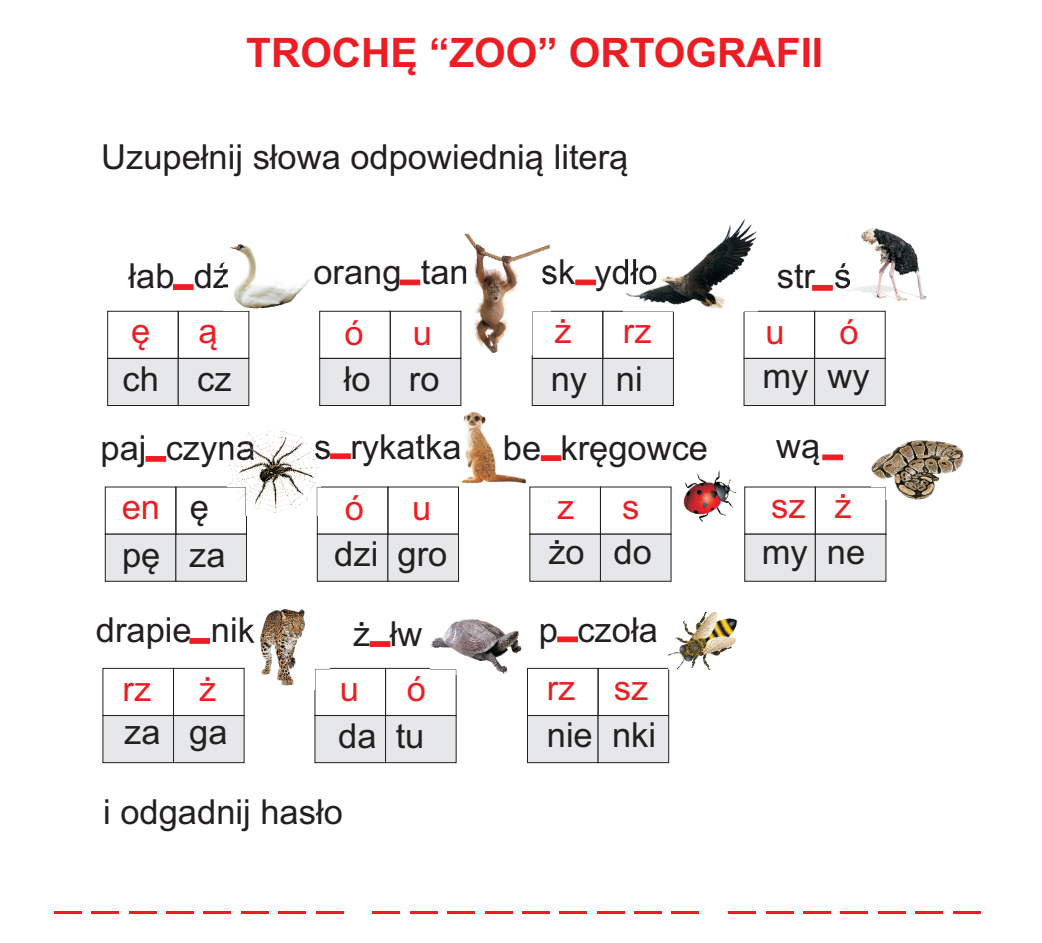
<style>
.page{position:relative;width:1042px;height:943px;background:#fff}
.page>*{position:absolute;margin:0;border:0;box-sizing:border-box;transform-origin:0 0}
.t1{font:700 40.6px "Arial";color:#ee1d23}
.t2{font:34.48px "Arial";color:#231f20}
.t3{font:34.48px "Arial";color:#ee1d23}
.t4{font:900 22.05px "Lato";color:#ee1d23;scale:4.57 1}
.s1{color:#231f20}
</style>
<div class="page">
<svg style="left:107px;top:358px;width:142px;height:48px;background:#dadadc"></svg>
<img style="left:449px;top:411px;width:81px;height:78px">
<div style="left:319px;top:311px;width:71px;height:47px;border:1px solid #231f20"></div>
<div style="left:390px;top:311px;width:71px;height:47px;border:1px solid #231f20"></div>
<svg style="left:319px;top:358px;width:142px;height:48px;background:#dadbdc"></svg>
<div style="left:315px;top:668px;width:71px;height:47px;border:1px solid #231f20"></div>
<div style="left:385px;top:668px;width:71px;height:47px;border:1px solid #231f20"></div>
<svg style="left:315px;top:715px;width:141px;height:48px;background:#dbdcde"></svg>
<div style="left:107px;top:311px;width:71px;height:47px;border:1px solid #231f20"></div>
<div style="left:178px;top:311px;width:71px;height:47px;border:1px solid #231f20"></div>
<div style="left:103px;top:668px;width:71px;height:47px;border:1px solid #231f20"></div>
<div style="left:173px;top:668px;width:71px;height:47px;border:1px solid #231f20"></div>
<svg style="left:103px;top:715px;width:141px;height:48px;background:#dbdcde"></svg>
<div style="left:814px;top:311px;width:71px;height:47px;border:1px solid #231f20"></div>
<svg style="left:743px;top:358px;width:142px;height:48px;background:#dbdbdd"></svg>
<div style="left:532px;top:311px;width:71px;height:47px;border:1px solid #231f20"></div>
<svg style="left:532px;top:358px;width:142px;height:48px;background:#dadadc"></svg>
<svg style="left:744px;top:534px;width:142px;height:47px;background:#dedfe1"></svg>
<div style="left:527px;top:668px;width:71px;height:47px;border:1px solid #231f20"></div>
<div style="left:598px;top:668px;width:71px;height:47px;border:1px solid #231f20"></div>
<svg style="left:527px;top:715px;width:142px;height:48px;background:#dadadc"></svg>
<div style="left:317px;top:487px;width:71px;height:47px;border:1px solid #231f20"></div>
<div style="left:317px;top:534px;width:142px;height:47px;background:#e6e7e9"></div>
<div style="left:105px;top:487px;width:71px;height:47px;border:1px solid #231f20"></div>
<div style="left:105px;top:534px;width:142px;height:47px;background:#e6e7e9"></div>
<svg style="left:529px;top:534px;width:142px;height:47px;background:#dedfe1"></svg>
<svg style="left:173px;top:284px;width:20px;height:6px"></svg>
<svg style="left:146px;top:456px;width:20px;height:5px"></svg>
<svg style="left:330px;top:453px;width:21px;height:6px"></svg>
<svg style="left:370px;top:641px;width:20px;height:5px"></svg>
<svg style="left:190px;top:638px;width:20px;height:5px"></svg>
<svg style="left:557px;top:636px;width:21px;height:6px"></svg>
<svg style="left:822px;top:454px;width:21px;height:6px"></svg>
<svg style="left:541px;top:455px;width:20px;height:6px"></svg>
<svg style="left:812px;top:285px;width:20px;height:5px"></svg>
<svg style="left:575px;top:280px;width:21px;height:5px"></svg>
<svg style="left:400px;top:280px;width:20px;height:5px"></svg>
<img style="left:430px;top:619px;width:91px;height:55px">
<img style="left:684px;top:470px;width:52px;height:52px">
<img style="left:845px;top:228px;width:82px;height:73px">
<img style="left:668px;top:612px;width:68px;height:57px">
<img style="left:872px;top:440px;width:91px;height:60px">
<img style="left:623px;top:220px;width:134px;height:89px">
<img style="left:464px;top:234px;width:87px;height:120px">
<img style="left:246px;top:609px;width:83px;height:80px">
<img style="left:228px;top:429px;width:93px;height:86px">
<img style="left:224px;top:244px;width:87px;height:65px">
<p class="t1" style="left:246px;top:37px;width:578px">TROCHÊ “ZOO” ORTOGRAFII</p>
<p class="t2" style="left:101px;top:144px;width:529px">Uzupe³nij s³owa odpowiedni¹ liter¹</p>
<p class="t2" style="left:129px;top:262px;width:103px">³ab dŸ</p>
<p class="t2" style="left:313px;top:259px;width:157px">orang tan</p>
<p class="t2" style="left:541px;top:259px;width:118px">sk yd³o</p>
<p class="t2" style="left:777px;top:262px;width:76px">str œ</p>
<p class="t3" style="left:131px;top:318px;width:21px">ê</p>
<p class="t3" style="left:199px;top:318px;width:21px">¹</p>
<p class="t3" style="left:344px;top:320px;width:21px">ó</p>
<p class="t3" style="left:413px;top:320px;width:21px">u</p>
<p class="t3" style="left:555px;top:318px;width:19px">¿</p>
<p class="t3" style="left:623px;top:318px;width:30px">rz</p>
<p class="t3" style="left:765px;top:319px;width:21px">u</p>
<p class="t3" style="left:839px;top:319px;width:21px">ó</p>
<p class="t2" style="left:122px;top:365px;width:111px">ch cz</p>
<p class="t2" style="left:344px;top:365px;width:97px">³o ro</p>
<p class="t2" style="left:551px;top:366px;width:94px">ny ni</p>
<p class="t2" style="left:762px;top:363px;width:109px">my wy</p>
<p class="t2" style="left:100px;top:434px;width:157px">paj czyna</p>
<p class="t2" style="left:314px;top:434px;width:395px">s rykatka be krêgowce</p>
<p class="t3" style="left:122px;top:494px;width:89px">en <span class="s1">ê</span></p>
<p class="t3" style="left:345px;top:494px;width:21px">ó</p>
<p class="t3" style="left:412px;top:494px;width:21px">u</p>
<p class="t3" style="left:557px;top:494px;width:19px">z</p>
<p class="t3" style="left:622px;top:494px;width:19px">s</p>
<p class="t2" style="left:122px;top:541px;width:105px">pê za</p>
<p class="t2" style="left:334px;top:540px;width:115px">dzi gro</p>
<p class="t2" style="left:548px;top:539px;width:105px">¿o do</p>
<p class="t2" style="left:96px;top:617px;width:161px">drapie nik</p>
<p class="t2" style="left:353px;top:620px;width:70px">¿ ³w</p>
<p class="t2" style="left:539px;top:617px;width:120px">p czo³a</p>
<p class="t3" style="left:122px;top:676px;width:30px">rz</p>
<p class="t3" style="left:199px;top:676px;width:19px">¿</p>
<p class="t3" style="left:340px;top:675px;width:21px">u</p>
<p class="t3" style="left:407px;top:675px;width:21px">ó</p>
<p class="t3" style="left:547px;top:674px;width:103px">rz sz</p>
<p class="t2" style="left:124px;top:719px;width:105px">za ga</p>
<p class="t2" style="left:338px;top:723px;width:88px">da tu</p>
<p class="t2" style="left:547px;top:721px;width:111px">nie nki</p>
<p class="t2" style="left:103px;top:799px;width:241px">i odgadnij has³o</p>
<p class="t2" style="left:776px;top:433px;width:46px">w¹</p>
<p class="t3" style="left:771px;top:492px;width:82px">sz ¿</p>
<p class="t2" style="left:762px;top:539px;width:105px">my ne</p>
<p class="t4" style="left:49px;top:901px;width:206px">-------- --------- -------</p>
</div>
